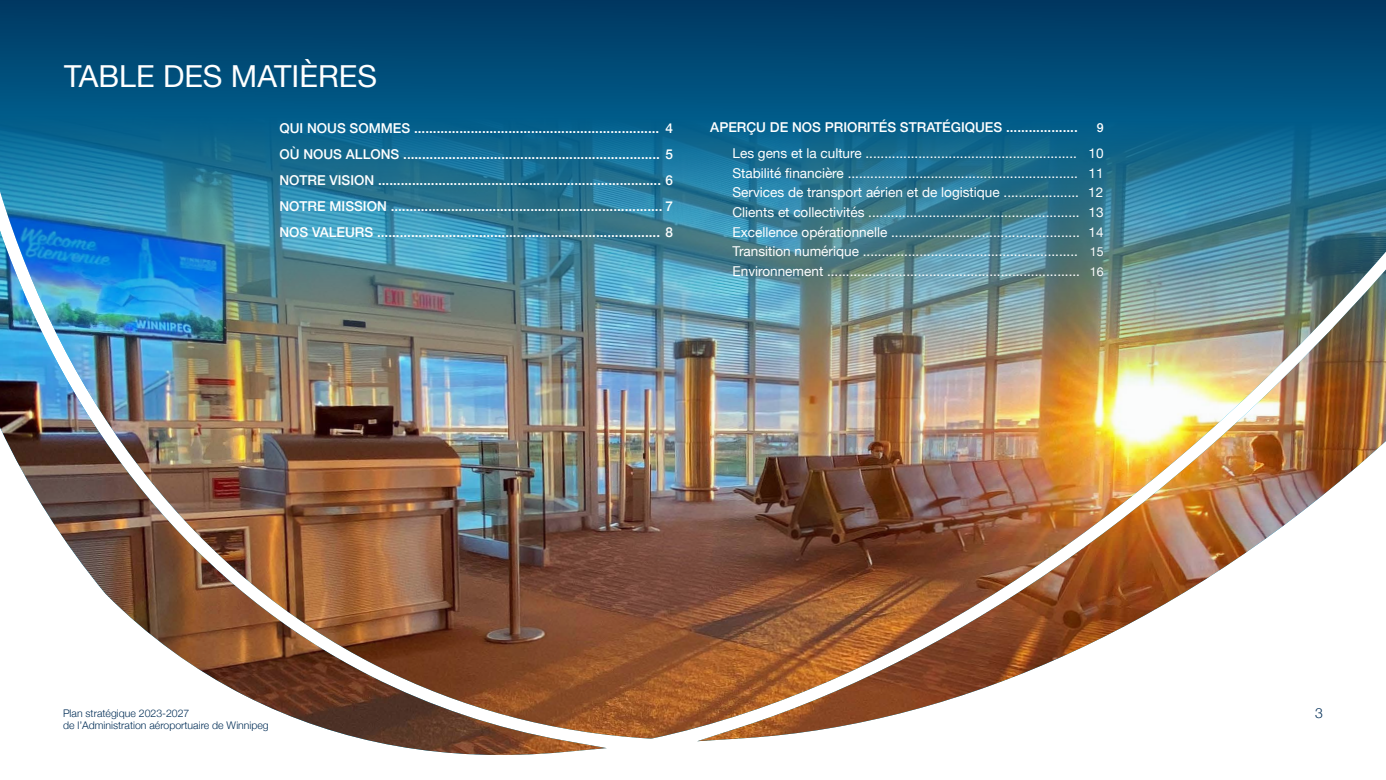
<style>
.page{position:relative;width:1386px;height:780px;background:#fff}
.page>*{position:absolute;margin:0;border:0;box-sizing:border-box;transform-origin:0 0}
.t1{font:30.28px "Helvetica Neue";color:#fff}
.t2{font:300 14px "Helvetica Neue";color:#002d56}
.t3{font:13.65px/19.6px "Helvetica Neue";color:#fff;text-align:justify}
.t4{font:500 13.65px/26.1px "Helvetica Neue";color:#fff;text-align:justify}
.t5{font:500 12.42px "Helvetica Neue";color:#fff}
.t6{font:300 10.5px "Helvetica Neue";color:#002d56}
.s1{font-size:12.42px}
</style>
<div class="page">
<img style="left:0;top:0;width:1386px;height:755px">
<h1 class="t1" style="left:64px;top:54px;width:314px">TABLE DES MATIÈRES</h1>
<p class="t4" style="left:279px;top:114px;width:395px">QUI NOUS SOMMES ................................................................. 4<br>OÙ NOUS ALLONS .................................................................... 5<br>NOTRE VISION ........................................................................... 6<br>NOTRE MISSION ........................................................................ 7<br>NOS VALEURS ........................................................................... 8</p>
<p class="t4" style="left:710px;top:113px;width:369px">APERÇU DE NOS PRIORITÉS STRATÉGIQUES ...................</p>
<p class="t5" style="left:1097px;top:118px;width:8px">9</p>
<p class="t3" style="left:732px;top:144px;width:373px">Les gens et la culture ........................................................ 10<br>Stabilité financière ............................................................. 11<br>Services de transport aérien et de logistique .................... 12<br>Clients et collectivités ........................................................ 13<br>Excellence opérationnelle .................................................. 14<br>Transition numérique ......................................................... <span class="s1">15<br></span>Environnement ................................................................... <span class="s1">16</span></p>
<p class="t6" style="left:63px;top:704px;width:128px">Plan stratégique 2023-2027</p>
<p class="t2" style="left:1315px;top:702px;width:9px">3</p>
<p class="t6" style="left:63px;top:717px;width:207px">de l’Administration aéroportuaire de Winnipeg</p>
</div>
